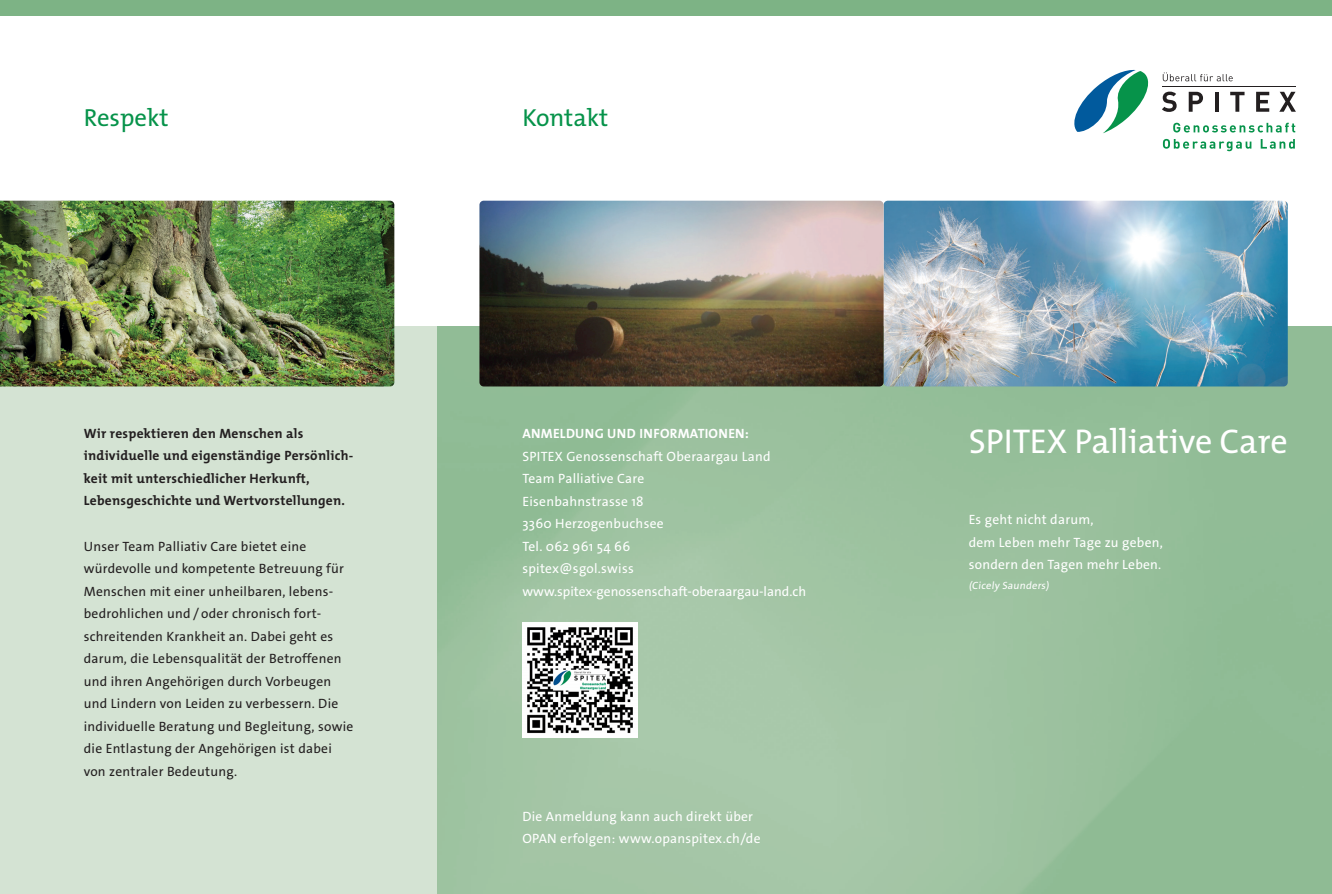
<style>
.page{position:relative;width:1332px;height:894px;background:#fff}
.page>*{position:absolute;margin:0;border:0;box-sizing:border-box;transform-origin:0 0}
.t1{font:34.5px "The Mix";color:#fff}
.t2{font:24.75px "The Mix";color:#06934a}
.t3{font:13.5px/22.5px "The Sans Os F";letter-spacing:.02em;color:#231f20}
.t4{font:13.5px/22.5px "The Sans Os F";letter-spacing:.02em;color:#fff}
.t5{font:700 13.5px/22.5px "The Mix";letter-spacing:.02em;color:#231f20}
.t6{font:700 13.5px "The Mix";letter-spacing:.02em;color:#fff}
.t7{font:10.5px "The Sans Os F";color:#fff}
</style>
<div class="page">
<img style="left:437px;top:326px;width:894px;height:568px">
<div style="left:0;top:326px;width:437px;height:568px;background:#d4e3d3"></div>
<div style="left:0;top:0;width:1331px;height:15px;background:#7db385"></div>
<svg style="left:1173px;top:123px;width:122px;height:10px"></svg>
<svg style="left:1162px;top:139px;width:89px;height:12px"></svg>
<svg style="left:1260px;top:139px;width:34px;height:10px"></svg>
<svg style="left:1074px;top:70px;width:75px;height:63px"></svg>
<svg style="left:1162px;top:92px;width:14px;height:20px"></svg>
<svg style="left:1188px;top:92px;width:14px;height:20px"></svg>
<svg style="left:1215px;top:92px;width:3px;height:20px"></svg>
<svg style="left:1230px;top:92px;width:14px;height:20px"></svg>
<svg style="left:1256px;top:92px;width:13px;height:20px"></svg>
<svg style="left:1279px;top:92px;width:16px;height:20px"></svg>
<hr style="left:1162px;top:86px;width:133px;height:1px;background:#231f20">
<svg style="left:1162px;top:72px;width:70px;height:9px"></svg>
<img style="left:0;top:201px;width:394px;height:185px">
<img style="left:479px;top:201px;width:808px;height:185px">
<img style="left:522px;top:623px;width:115px;height:115px">
<h2 class="t2" style="left:84px;top:97px;width:86px">Respekt</h2>
<h2 class="t2" style="left:522px;top:97px;width:87px">Kontakt</h2>
<p class="t5" style="left:84px;top:422px;width:271px">Wir respektieren den Menschen als individuelle und eigenständige Persönlich&shy;keit mit unterschiedlicher Herkunft, Lebensgeschichte und Wertvorstellungen.</p>
<p class="t3" style="left:84px;top:535px;width:271px">Unser Team Palliativ Care bietet eine würdevolle und kompetente Betreuung für Menschen mit einer unheilbaren, lebens&shy;bedrohlichen und / oder chronisch fort&shy;schreitenden Krankheit an. Dabei geht es darum, die Lebensqualität der Betroffenen und ihren Angehörigen durch Vorbeugen und Lindern von Leiden zu verbessern. Die individuelle Beratung und Begleitung, sowie die Entlastung der Angehörigen ist dabei von zentraler Bedeutung.</p>
<p class="t6" style="left:522px;top:422px;width:228px">ANMELDUNG UND INFORMATIONEN:</p>
<p class="t4" style="left:522px;top:445px;width:285px">SPITEX Genossenschaft Oberaargau Land<br>Team Palliative Care<br>Eisenbahnstrasse 18<br>3360 Herzogenbuchsee<br>Tel. 062 961 54 66<br>spitex@sgol.swiss www.spitex-genossenschaft-oberaargau-land.ch</p>
<p class="t4" style="left:522px;top:805px;width:240px">Die Anmeldung kann auch direkt über<br>OPAN erfolgen: www.opanspitex.ch/de</p>
<h1 class="t1" style="left:968px;top:413px;width:320px">SPITEX Palliative Care</h1>
<p class="t4" style="left:968px;top:509px;width:195px">Es geht nicht darum,<br>dem Leben mehr Tage zu geben, sondern den Tagen mehr Leben.</p>
<p class="t7" style="left:968px;top:579px;width:83px">(Cicely Saunders)</p>
</div>
